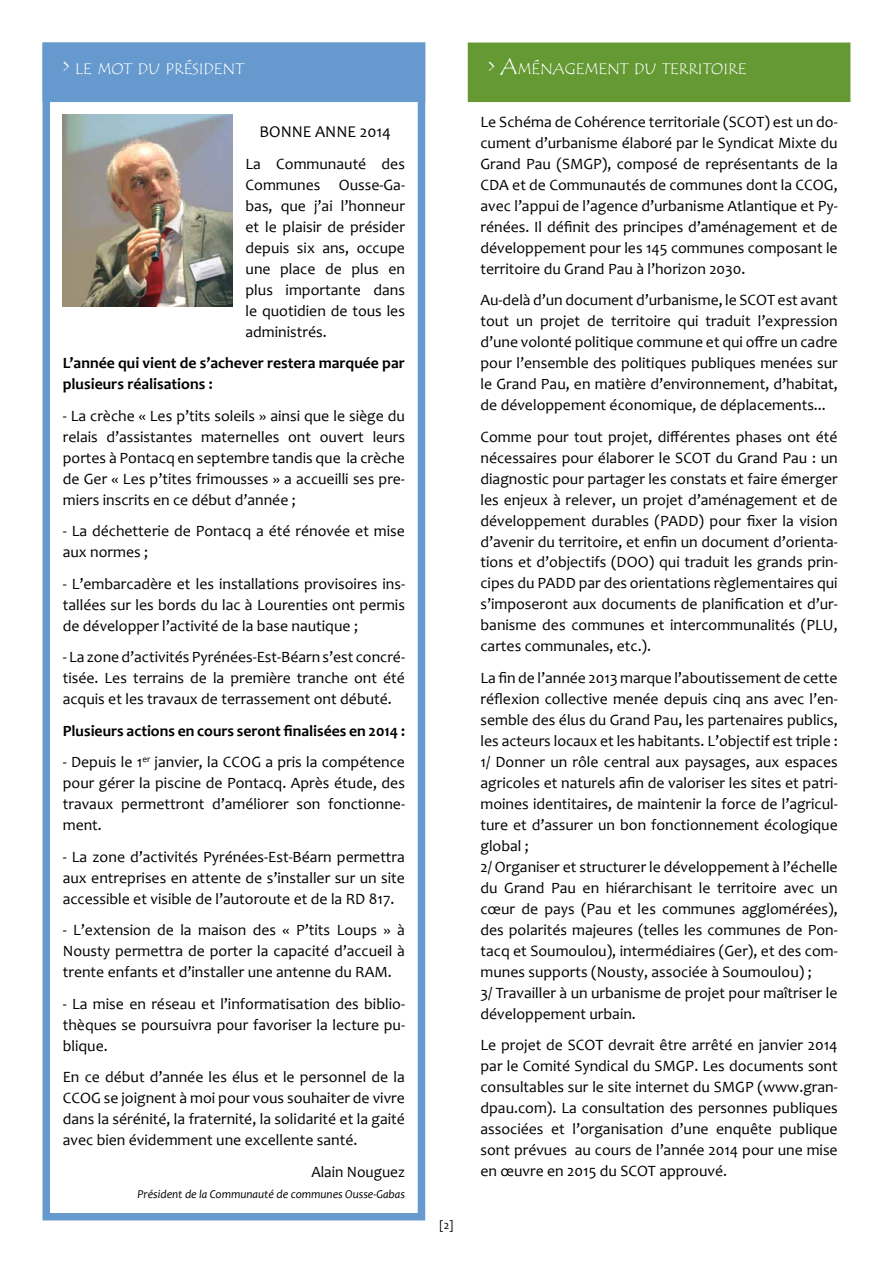
<style>
.page{position:relative;width:893px;height:1263px;background:#fff}
.page>*{position:absolute;margin:0;border:0;box-sizing:border-box;transform-origin:0 0}
.t1{font:16.5px "Candara";color:#000}
.t2{font:15.75px/21px "Candara";color:#000;text-align:justify}
.t3{font:700 15.75px/21px "Candara";color:#000}
.t4{font:15.75px "Tempus Sans ITC";color:#fff}
.t5{font:italic 12px "Candara";color:#000}
.t6{font:12px "Candara";color:#000}
.s1{font-size:22.5px}
</style>
<div class="page">
<div style="left:43px;top:43px;width:382px;height:1177px;border:8px solid #6699cd"></div>
<img style="left:63px;top:115px;width:170px;height:191px">
<div style="left:46px;top:46px;width:375px;height:52px;background:#6699cd"></div>
<div style="left:43px;top:43px;width:382px;height:59px;border:8px solid #6699cd"></div>
<div style="left:471px;top:46px;width:376px;height:52px;background:#659933"></div>
<div style="left:468px;top:43px;width:382px;height:59px;border:8px solid #659933"></div>
<p class="t4" style="left:63px;top:59px;width:183px"><span class="s1">&gt;</span> LE MOT DU PRÉSIDENT</p>
<p class="t4" style="left:488px;top:59px;width:260px"><span class="s1">&gt; A</span>MÉNAGEMENT DU TERRITOIRE</p>
<p class="t1" style="left:260px;top:121px;width:133px">BONNE ANNE 2014</p>
<p class="t2" style="left:246px;top:153px;width:161px">La Communauté des Communes Ousse-Ga&shy;bas, que j’ai l’honneur et le plaisir de présider depuis six ans, occupe une place de plus en plus importante dans le quotidien de tous les administrés.</p>
<p class="t3" style="left:63px;top:352px;width:344px">L’année qui vient de s’achever restera marquée par plusieurs réalisations :</p>
<p class="t2" style="left:63px;top:405px;width:344px">- La crèche « Les p’tits soleils » ainsi que le siège du relais d’assistantes maternelles ont ouvert leurs portes à Pontacq en septembre tandis que la crèche de Ger « Les p’tites frimousses » a accueilli ses pre&shy;miers inscrits en ce début d’année ;</p>
<p class="t2" style="left:63px;top:520px;width:344px">- La déchetterie de Pontacq a été rénovée et mise aux normes ;</p>
<p class="t2" style="left:63px;top:573px;width:344px">- L’embarcadère et les installations provisoires ins&shy;tallées sur les bords du lac à Lourenties ont permis de développer l’activité de la base nautique ;</p>
<p class="t2" style="left:63px;top:646px;width:344px">- La zone d’activités Pyrénées-Est-Béarn s’est concré&shy;tisée. Les terrains de la première tranche ont été acquis et les travaux de terrassement ont débuté.</p>
<p class="t3" style="left:63px;top:720px;width:344px">Plusieurs actions en cours seront finalisées en 2014 :</p>
<p class="t2" style="left:63px;top:751px;width:344px">- Depuis le 1<sup>er</sup> janvier, la CCOG a pris la compétence pour gérer la piscine de Pontacq. Après étude, des travaux permettront d’améliorer son fonctionne&shy;ment.</p>
<p class="t2" style="left:63px;top:846px;width:344px">- La zone d’activités Pyrénées-Est-Béarn permettra aux entreprises en attente de s’installer sur un site accessible et visible de l’autoroute et de la RD 817.</p>
<p class="t2" style="left:63px;top:919px;width:344px">- L’extension de la maison des « P’tits Loups » à Nousty permettra de porter la capacité d’accueil à trente enfants et d’installer une antenne du RAM.</p>
<p class="t2" style="left:63px;top:993px;width:344px">- La mise en réseau et l’informatisation des biblio&shy;thèques se poursuivra pour favoriser la lecture pu&shy;blique.</p>
<p class="t2" style="left:63px;top:1066px;width:344px">En ce début d’année les élus et le personnel de la CCOG se joignent à moi pour vous souhaiter de vivre dans la sérénité, la fraternité, la solidarité et la gaité avec bien évidemment une excellente santé.</p>
<p class="t2" style="left:311px;top:1161px;width:95px">Alain Nouguez</p>
<p class="t5" style="left:137px;top:1186px;width:269px">Président de la Communauté de communes Ousse-Gabas</p>
<p class="t6" style="left:439px;top:1218px;width:16px">[2]</p>
<p class="t2" style="left:480px;top:111px;width:359px">Le Schéma de Cohérence territoriale (SCOT) est un do&shy;cument d’urbanisme élaboré par le Syndicat Mixte du Grand Pau (SMGP), composé de représentants de la CDA et de Communautés de communes dont la CCOG, avec l’appui de l’agence d’urbanisme Atlantique et Py&shy;rénées. Il définit des principes d’aménagement et de développement pour les 145 communes composant le territoire du Grand Pau à l’horizon 2030.</p>
<p class="t2" style="left:480px;top:289px;width:359px">Au-delà d’un document d’urbanisme, le SCOT est avant tout un projet de territoire qui traduit l’expression d’une volonté politique commune et qui offre un cadre pour l’ensemble des politiques publiques menées sur le Grand Pau, en matière d’environnement, d’habitat, de développement économique, de déplacements...</p>
<p class="t2" style="left:480px;top:426px;width:359px">Comme pour tout projet, différentes phases ont été nécessaires pour élaborer le SCOT du Grand Pau : un diagnostic pour partager les constats et faire émerger les enjeux à relever, un projet d’aménagement et de développement durables (PADD) pour fixer la vision d’avenir du territoire, et enfin un document d’orienta&shy;tions et d’objectifs (DOO) qui traduit les grands prin&shy;cipes du PADD par des orientations règlementaires qui s’imposeront aux documents de planification et d’ur&shy;banisme des communes et intercommunalités (PLU, cartes communales, etc.).</p>
<p class="t2" style="left:480px;top:667px;width:359px;text-align:left">La fin de l’année 2013 marque l’aboutissement de cette réflexion collective menée depuis cinq ans avec l’en&shy;semble des élus du Grand Pau, les partenaires publics, les acteurs locaux et les habitants. L’objectif est triple :<br>1/ Donner un rôle central aux paysages, aux espaces agricoles et naturels afin de valoriser les sites et patri&shy;moines identitaires, de maintenir la force de l’agricul&shy;ture et d’assurer un bon fonctionnement écologique global ;<br>2/ Organiser et structurer le développement à l’échelle du Grand Pau en hiérarchisant le territoire avec un cœur de pays (Pau et les communes agglomérées), des polarités majeures (telles les communes de Pon&shy;tacq et Soumoulou), intermédiaires (Ger), et des com&shy;munes supports (Nousty, associée à Soumoulou) ;<br>3/ Travailler à un urbanisme de projet pour maîtriser le développement urbain.</p>
<p class="t2" style="left:480px;top:1035px;width:359px">Le projet de SCOT devrait être arrêté en janvier 2014 par le Comité Syndical du SMGP. Les documents sont consultables sur le site internet du SMGP (www.gran&shy;dpau.com). La consultation des personnes publiques associées et l’organisation d’une enquête publique sont prévues au cours de l’année 2014 pour une mise en œuvre en 2015 du SCOT approuvé.</p>
</div>
